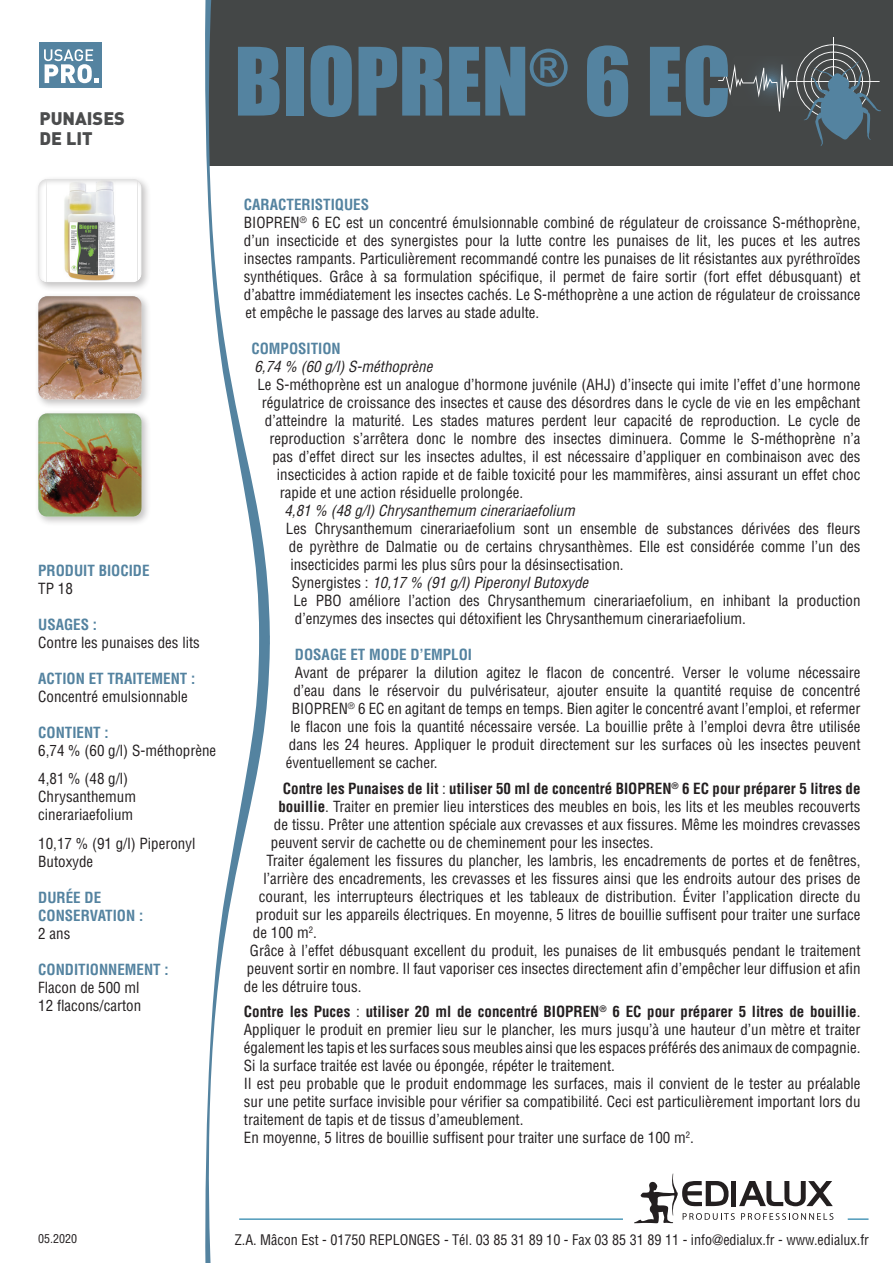
<style>
.page{position:relative;width:893px;height:1263px;background:#fff}
.page>*{position:absolute;margin:0;border:0;box-sizing:border-box;transform-origin:0 0}
.t1{font:87px "Impact";color:#5483a0}
.t2{font:900 18px/19.5px "DINOT";color:#4b4c4d}
.t3{font:condensed 15px/18px "Helvetica";color:#231f20}
.t4{font:700 condensed 15px/18px "Helvetica";color:#5483a0}
.t5{font:italic condensed 15px "Helvetica";color:#231f20}
.t6{font:700 condensed 15px "Helvetica";color:#231f20}
.t7{font:condensed 14.25px "Helvetica";color:#231f20}
.t8{font:condensed 12px "Helvetica";color:#231f20}
.s1{font-weight:700;color:#5483a0}
.s2{font-style:normal}
.s3{font-weight:400}
.s4{font-weight:700}
</style>
<div class="page">
<div style="left:207px;top:0;width:686px;height:165px;background:#444747"></div>
<svg style="left:205px;top:0;width:65px;height:1263px"></svg>
<hr style="left:833px;top:37px;width:1px;height:91px;background:#fff">
<div style="left:39px;top:43px;width:63px;height:45px;background:#5483a0"></div>
<svg style="left:44px;top:49px;width:55px;height:34px"></svg>
<div style="left:34px;top:175px;width:117px;height:117px;background:#231f20;opacity:.27"></div>
<div style="left:37px;top:176px;width:105px;height:107px;background:#231f20;opacity:.17"></div>
<div style="left:34px;top:409px;width:117px;height:117px;background:#231f20;opacity:.27"></div>
<div style="left:37px;top:411px;width:105px;height:106px;background:#231f20;opacity:.17"></div>
<div style="left:34px;top:292px;width:117px;height:117px;background:#231f20;opacity:.27"></div>
<div style="left:37px;top:293px;width:105px;height:107px;background:#231f20;opacity:.17"></div>
<svg style="left:718px;top:44px;width:163px;height:102px"></svg>
<svg style="left:634px;top:1173px;width:199px;height:50px"></svg>
<hr style="left:239px;top:1218px;width:384px;height:2px;background:#4f9aba">
<hr style="left:848px;top:1218px;width:20px;height:2px;background:#4f9aba">
<p class="t2" style="left:39px;top:108px;width:87px">PUNAISES<br>DE LIT</p>
<p class="t4" style="left:38px;top:561px;width:113px">PRODUIT BIOCIDE</p>
<p class="t3" style="left:38px;top:579px;width:36px">TP 18</p>
<p class="t4" style="left:38px;top:615px;width:60px">USAGES :</p>
<p class="t3" style="left:38px;top:633px;width:163px">Contre les punaises des lits</p>
<p class="t4" style="left:38px;top:669px;width:159px">ACTION ET TRAITEMENT :</p>
<p class="t3" style="left:38px;top:687px;width:151px">Concentré emulsionnable</p>
<p class="t4" style="left:38px;top:723px;width:72px">CONTIENT :</p>
<p class="t3" style="left:38px;top:736px;width:179px;line-height:28.5px">6,74 % (60 g/l) S-méthoprène<br>4,81 % (48 g/l)</p>
<p class="t3" style="left:38px;top:787px;width:99px">Chrysanthemum cinerariaefolium</p>
<p class="t3" style="left:38px;top:834px;width:159px">10,17 % (91 g/l) Piperonyl<br>Butoxyde</p>
<p class="t4" style="left:38px;top:888px;width:106px">DURÉE DE<br>CONSERVATION :</p>
<p class="t3" style="left:38px;top:924px;width:34px">2 ans</p>
<p class="t4" style="left:38px;top:960px;width:132px">CONDITIONNEMENT :</p>
<p class="t3" style="left:38px;top:978px;width:104px">Flacon de 500 ml<br>12 flacons/carton</p>
<h1 class="t1" style="left:234px;top:14px;width:498px">BIOPREN<sup>®</sup> 6 EC</h1>
<p class="t3" style="left:244px;top:195px;width:618px"><span class="s1">CARACTERISTIQUES<br></span>BIOPREN<sup>®</sup> 6 EC est un concentré émulsionnable combiné de régulateur de croissance S-méthoprène, d’un insecticide et des synergistes pour la lutte contre les punaises de lit, les puces et les autres insectes rampants. Particulièrement recommandé contre les punaises de lit résistantes aux pyréthroïdes synthétiques. Grâce à sa formulation spécifique, il permet de faire sortir (fort effet débusquant) et d’abattre immédiatement les insectes cachés. Le S-méthoprène a une action de régulateur de croissance et empêche le passage des larves au stade adulte.</p>
<p class="t4" style="left:251px;top:339px;width:91px">COMPOSITION</p>
<p class="t5" style="left:254px;top:357px;width:179px">6,74 % (60 g/l) S-méthoprène</p>
<p class="t3" style="left:257px;top:375px;width:604px">Le S-méthoprène est un analogue d’hormone juvénile (AHJ) d’insecte qui imite l’effet d’une hormone</p>
<p class="t3" style="left:262px;top:393px;width:600px">régulatrice de croissance des insectes et cause des désordres dans le cycle de vie en les empêchant</p>
<p class="t3" style="left:265px;top:411px;width:597px">d’atteindre la maturité. Les stades matures perdent leur capacité de reproduction. Le cycle de</p>
<p class="t3" style="left:269px;top:429px;width:593px">reproduction s’arrêtera donc le nombre des insectes diminuera. Comme le S-méthoprène n’a</p>
<p class="t3" style="left:272px;top:447px;width:590px">pas d’effet direct sur les insectes adultes, il est nécessaire d’appliquer en combinaison avec des</p>
<p class="t3" style="left:277px;top:465px;width:585px">insecticides à action rapide et de faible toxicité pour les mammifères, ainsi assurant un effet choc</p>
<p class="t3" style="left:280px;top:483px;width:245px">rapide et une action résiduelle prolongée.</p>
<p class="t5" style="left:284px;top:501px;width:292px">4,81 % (48 g/l) Chrysanthemum cinerariaefolium</p>
<p class="t3" style="left:286px;top:519px;width:576px">Les Chrysanthemum cinerariaefolium sont un ensemble de substances dérivées des fleurs</p>
<p class="t3" style="left:289px;top:537px;width:573px">de pyrèthre de Dalmatie ou de certains chrysanthèmes. Elle est considérée comme l’un des</p>
<p class="t3" style="left:290px;top:555px;width:335px">insecticides parmi les plus sûrs pour la désinsectisation.</p>
<p class="t5" style="left:292px;top:573px;width:298px"><span class="s2">Synergistes :</span> 10,17 % (91 g/l) Piperonyl Butoxyde</p>
<p class="t3" style="left:293px;top:591px;width:569px">Le PBO améliore l’action des Chrysanthemum cinerariaefolium, en inhibant la production</p>
<p class="t3" style="left:295px;top:609px;width:452px">d’enzymes des insectes qui détoxifient les Chrysanthemum cinerariaefolium.</p>
<p class="t4" style="left:295px;top:645px;width:179px">DOSAGE ET MODE D’EMPLOI</p>
<p class="t3" style="left:295px;top:663px;width:567px">Avant de préparer la dilution agitez le flacon de concentré. Verser le volume nécessaire</p>
<p class="t3" style="left:293px;top:681px;width:569px">d’eau dans le réservoir du pulvérisateur, ajouter ensuite la quantité requise de concentré</p>
<p class="t3" style="left:292px;top:699px;width:570px">BIOPREN<sup>®</sup> 6 EC en agitant de temps en temps. Bien agiter le concentré avant l’emploi, et refermer</p>
<p class="t3" style="left:290px;top:717px;width:571px">le flacon une fois la quantité nécessaire versée. La bouillie prête à l’emploi devra être utilisée</p>
<p class="t3" style="left:289px;top:735px;width:573px">dans les 24 heures. Appliquer le produit directement sur les surfaces où les insectes peuvent</p>
<p class="t3" style="left:286px;top:753px;width:153px">éventuellement se cacher.</p>
<p class="t6" style="left:283px;top:779px;width:579px">Contre les Punaises de lit <span class="s3">:</span> utiliser 50 ml de concentré BIOPREN<sup>®</sup> 6 EC pour préparer 5 litres de</p>
<p class="t3" style="left:278px;top:797px;width:584px"><span class="s4">bouillie</span>. Traiter en premier lieu interstices des meubles en bois, les lits et les meubles recouverts</p>
<p class="t3" style="left:274px;top:815px;width:588px">de tissu. Prêter une attention spéciale aux crevasses et aux fissures. Même les moindres crevasses</p>
<p class="t3" style="left:271px;top:833px;width:384px">peuvent servir de cachette ou de cheminement pour les insectes.</p>
<p class="t3" style="left:266px;top:851px;width:596px">Traiter également les fissures du plancher, les lambris, les encadrements de portes et de fenêtres,</p>
<p class="t3" style="left:263px;top:869px;width:599px">l’arrière des encadrements, les crevasses et les fissures ainsi que les endroits autour des prises de</p>
<p class="t3" style="left:259px;top:887px;width:603px">courant, les interrupteurs électriques et les tableaux de distribution. Éviter l’application directe du</p>
<p class="t3" style="left:256px;top:905px;width:606px">produit sur les appareils électriques. En moyenne, 5 litres de bouillie suffisent pour traiter une surface</p>
<p class="t3" style="left:253px;top:923px;width:65px">de 100 m<sup>2</sup>.</p>
<p class="t3" style="left:250px;top:941px;width:612px">Grâce à l’effet débusquant excellent du produit, les punaises de lit embusqués pendant le traitement</p>
<p class="t3" style="left:247px;top:959px;width:615px">peuvent sortir en nombre. Il faut vaporiser ces insectes directement afin d’empêcher leur diffusion et afin</p>
<p class="t3" style="left:244px;top:977px;width:119px">de les détruire tous.</p>
<p class="t3" style="left:244px;top:1002px;width:618px"><span class="s4">Contre les Puces</span> : <span class="s4">utiliser 20 ml de concentré BIOPREN</span><sup>®</sup> <span class="s4">6 EC pour préparer 5 litres de bouillie</span>.<br>Appliquer le produit en premier lieu sur le plancher, les murs jusqu’à une hauteur d’un mètre et traiter également les tapis et les surfaces sous meubles ainsi que les espaces préférés des animaux de compagnie.<br>Si la surface traitée est lavée ou épongée, répéter le traitement.<br>Il est peu probable que le produit endommage les surfaces, mais il convient de le tester au préalable sur une petite surface invisible pour vérifier sa compatibilité. Ceci est particulièrement important lors du traitement de tapis et de tissus d’ameublement.<br>En moyenne, 5 litres de bouillie suffisent pour traiter une surface de 100 m<sup>2</sup>.</p>
<p class="t8" style="left:38px;top:1231px;width:41px">05.2020</p>
<p class="t7" style="left:235px;top:1231px;width:636px">Z.A. Mâcon Est - 01750 REPLONGES - Tél. 03 85 31 89 10 - Fax 03 85 31 89 11 - info@edialux.fr - www.edialux.fr</p>
</div>
